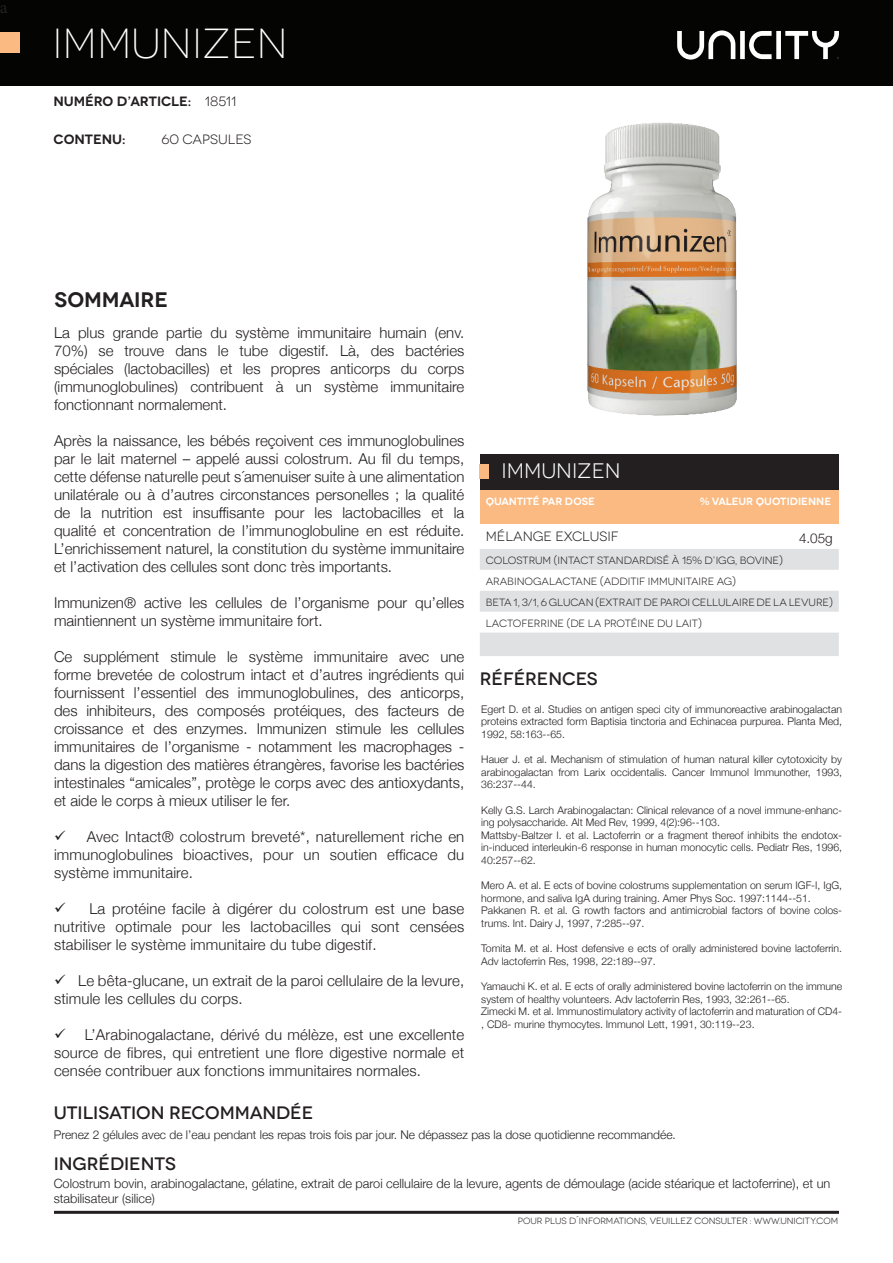
<style>
.page{position:relative;width:893px;height:1263px;background:#fff}
.page>*{position:absolute;margin:0;border:0;box-sizing:border-box;transform-origin:0 0}
.t1{font:300 42px "Novecentowide";color:#fff}
.t2{font:21px "Novecentowide";color:#fff}
.t3{font:600 21px "Novecentowide";color:#231f20}
.t4{font:500 18px "Novecentowide";color:#231f20}
.t5{font:18px "Minion Pro";color:#231f20}
.t6{font:300 15px/18px "Helvetica Neue";color:#231f20;text-align:justify}
.t7{font:600 13.5px "Novecentowide";letter-spacing:-.005em;color:#231f20}
.t8{font:13.5px "Novecentowide";color:#231f20}
.t9{font:300 13.5px "Helvetica Neue";color:#231f20}
.t10{font:300 12.75px/15.3px "Helvetica Neue";color:#231f20}
.t11{font:300 12px "Helvetica Neue";color:#231f20}
.t12{font:300 10.5px/12.6px "Helvetica Neue";color:#231f20}
.t13{font:10.5px "Novecentowide";color:#231f20}
.t14{font:600 10.5px "Novecentowide";color:#fff}
.t15{font:9px "Novecentowide";color:#231f20}
.s1{font-weight:400}
</style>
<div class="page">
<div style="left:0;top:0;width:892px;height:86px;background:#040503"></div>
<div style="left:0;top:32px;width:19px;height:20px;background:#fbba81"></div>
<svg style="left:677px;top:30px;width:162px;height:30px"></svg>
<div style="left:480px;top:455px;width:359px;height:35px;background:#231f20"></div>
<div style="left:480px;top:490px;width:359px;height:34px;background:#fbba81"></div>
<svg style="left:480px;top:549px;width:359px;height:107px"></svg>
<div style="left:480px;top:464px;width:9px;height:15px;background:#fbba81"></div>
<hr style="left:54px;top:1211px;width:785px;height:3px;background:#231f20">
<img style="left:587px;top:122px;width:150px;height:294px">
<p class="t5" style="left:-1px;top:-5px;width:9px">a</p>
<p class="t1" style="left:53px;top:19px;width:237px">IMMUNIZEN</p>
<p class="t7" style="left:54px;top:93px;width:184px">NUMÉRO D’ARTICLE: <span class="s1">18511</span></p>
<p class="t7" style="left:54px;top:130px;width:74px">CONTENU:</p>
<p class="t8" style="left:162px;top:131px;width:91px">60 CAPSULES</p>
<p class="t3" style="left:55px;top:287px;width:115px">SOMMAIRE</p>
<p class="t6" style="left:54px;top:322px;width:412px">La plus grande partie du système immunitaire humain (env.<br>70%) se trouve dans le tube digestif. Là, des bactéries spéciales (lactobacilles) et les propres anticorps du corps (immunoglobulines) contribuent à un système immunitaire fonctionnant normalement.</p>
<p class="t6" style="left:54px;top:430px;width:412px">Après la naissance, les bébés reçoivent ces immunoglobulines par le lait maternel – appelé aussi colostrum. Au fil du temps, cette défense naturelle peut s´amenuiser suite à une alimentation unilatérale ou à d’autres circonstances personelles ; la qualité de la nutrition est insuffisante pour les lactobacilles et la qualité et concentration de l’immunoglobuline en est réduite.<br>L’enrichissement naturel, la constitution du système immunitaire et l’activation des cellules sont donc très importants.</p>
<p class="t6" style="left:54px;top:592px;width:412px">Immunizen® active les cellules de l’organisme pour qu’elles maintiennent un système immunitaire fort.</p>
<p class="t6" style="left:54px;top:646px;width:412px">Ce supplément stimule le système immunitaire avec une forme brevetée de colostrum intact et d’autres ingrédients qui fournissent l’essentiel des immunoglobulines, des anticorps, des inhibiteurs, des composés protéiques, des facteurs de croissance et des enzymes. Immunizen stimule les cellules immunitaires de l’organisme - notamment les macrophages - dans la digestion des matières étrangères, favorise les bactéries intestinales “amicales”, protège le corps avec des antioxydants, et aide le corps à mieux utiliser le fer.</p>
<p class="t6" style="left:54px;top:826px;width:412px">✓ Avec Intact® colostrum breveté*, naturellement riche en immunoglobulines bioactives, pour un soutien efficace du système immunitaire.</p>
<p class="t6" style="left:54px;top:898px;width:412px">✓ La protéine facile à digérer du colostrum est une base nutritive optimale pour les lactobacilles qui sont censées stabiliser le système immunitaire du tube digestif.</p>
<p class="t6" style="left:54px;top:970px;width:412px">✓ Le bêta-glucane, un extrait de la paroi cellulaire de la levure, stimule les cellules du corps.</p>
<p class="t6" style="left:54px;top:1024px;width:412px">✓ L’Arabinogalactane, dérivé du mélèze, est une excellente source de fibres, qui entretient une flore digestive normale et censée contribuer aux fonctions immunitaires normales.</p>
<p class="t2" style="left:502px;top:459px;width:120px">IMMUNIZEN</p>
<p class="t14" style="left:486px;top:495px;width:111px">QUANTITÉ PAR DOSE</p>
<p class="t14" style="left:700px;top:495px;width:133px">% VALEUR QUOTIDIENNE</p>
<p class="t8" style="left:486px;top:529px;width:134px">MÉLANGE EXCLUSIF</p>
<p class="t9" style="left:799px;top:527px;width:35px">4.05g</p>
<p class="t13" style="left:486px;top:554px;width:298px">COLOSTRUM (INTACT STANDARDISÉ À 15% D’IGG, BOVINE)</p>
<p class="t13" style="left:486px;top:575px;width:252px">ARABINOGALACTANE (ADDITIF IMMUNITAIRE AG)</p>
<p class="t13" style="left:486px;top:596px;width:348px">BETA 1, 3/1, 6 GLUCAN (EXTRAIT DE PAROI CELLULAIRE DE LA LEVURE)</p>
<p class="t13" style="left:486px;top:617px;width:217px">LACTOFERRINE (DE LA PROTÉINE DU LAIT)</p>
<p class="t4" style="left:480px;top:668px;width:119px">RÉFÉRENCES</p>
<p class="t12" style="left:481px;top:702px;width:362px;text-align:justify">Egert D. et al. Studies on antigen speci city of immunoreactive arabinogalactan proteins extracted form Baptisia tinctoria and Echinacea purpurea. Planta Med, 1992, 58:163--65.</p>
<p class="t12" style="left:481px;top:752px;width:362px;text-align:justify">Hauer J. et al. Mechanism of stimulation of human natural killer cytotoxicity by arabinogalactan from Larix occidentalis. Cancer Immunol Immunother, 1993, 36:237--44.</p>
<p class="t12" style="left:481px;top:803px;width:362px">Kelly G.S. Larch Arabinogalactan: Clinical relevance of a novel immune-enhanc&shy;ing polysaccharide. Alt Med Rev, 1999, 4(2):96--103.</p>
<p class="t12" style="left:481px;top:828px;width:362px;text-align:justify">Mattsby-Baltzer I. et al. Lactoferrin or a fragment thereof inhibits the endotox&shy;in-induced interleukin-6 response in human monocytic cells. Pediatr Res, 1996, 40:257--62.</p>
<p class="t12" style="left:481px;top:878px;width:362px">Mero A. et al. E ects of bovine colostrums supplementation on serum IGF-I, IgG, hormone, and saliva IgA during training. Amer Phys Soc. 1997:1144--51.</p>
<p class="t12" style="left:481px;top:903px;width:362px">Pakkanen R. et al. G rowth factors and antimicrobial factors of bovine colos&shy;trums. Int. Dairy J, 1997, 7:285--97.</p>
<p class="t12" style="left:481px;top:941px;width:362px">Tomita M. et al. Host defensive e ects of orally administered bovine lactoferrin.<br>Adv lactoferrin Res, 1998, 22:189--97.</p>
<p class="t12" style="left:481px;top:979px;width:362px">Yamauchi K. et al. E ects of orally administered bovine lactoferrin on the immune system of healthy volunteers. Adv lactoferrin Res, 1993, 32:261--65.</p>
<p class="t12" style="left:481px;top:1004px;width:362px">Zimecki M. et al. Immunostimulatory activity of lactoferrin and maturation of CD4- , CD8- murine thymocytes. Immunol Lett, 1991, 30:119--23.</p>
<p class="t4" style="left:54px;top:1102px;width:261px">UTILISATION RECOMMANDÉE</p>
<p class="t11" style="left:54px;top:1125px;width:623px">Prenez 2 gélules avec de l’eau pendant les repas trois fois par jour. Ne dépassez pas la dose quotidienne recommandée.</p>
<p class="t4" style="left:54px;top:1153px;width:124px">INGRÉDIENTS</p>
<p class="t10" style="left:54px;top:1175px;width:778px">Colostrum bovin, arabinogalactane, gélatine, extrait de paroi cellulaire de la levure, agents de démoulage (acide stéarique et lactoferrine), et un stabilisateur (silice)</p>
<p class="t15" style="left:518px;top:1215px;width:322px">POUR PLUS D´INFORMATIONS, VEUILLEZ CONSULTER : WWW.UNICITY.COM</p>
</div>
